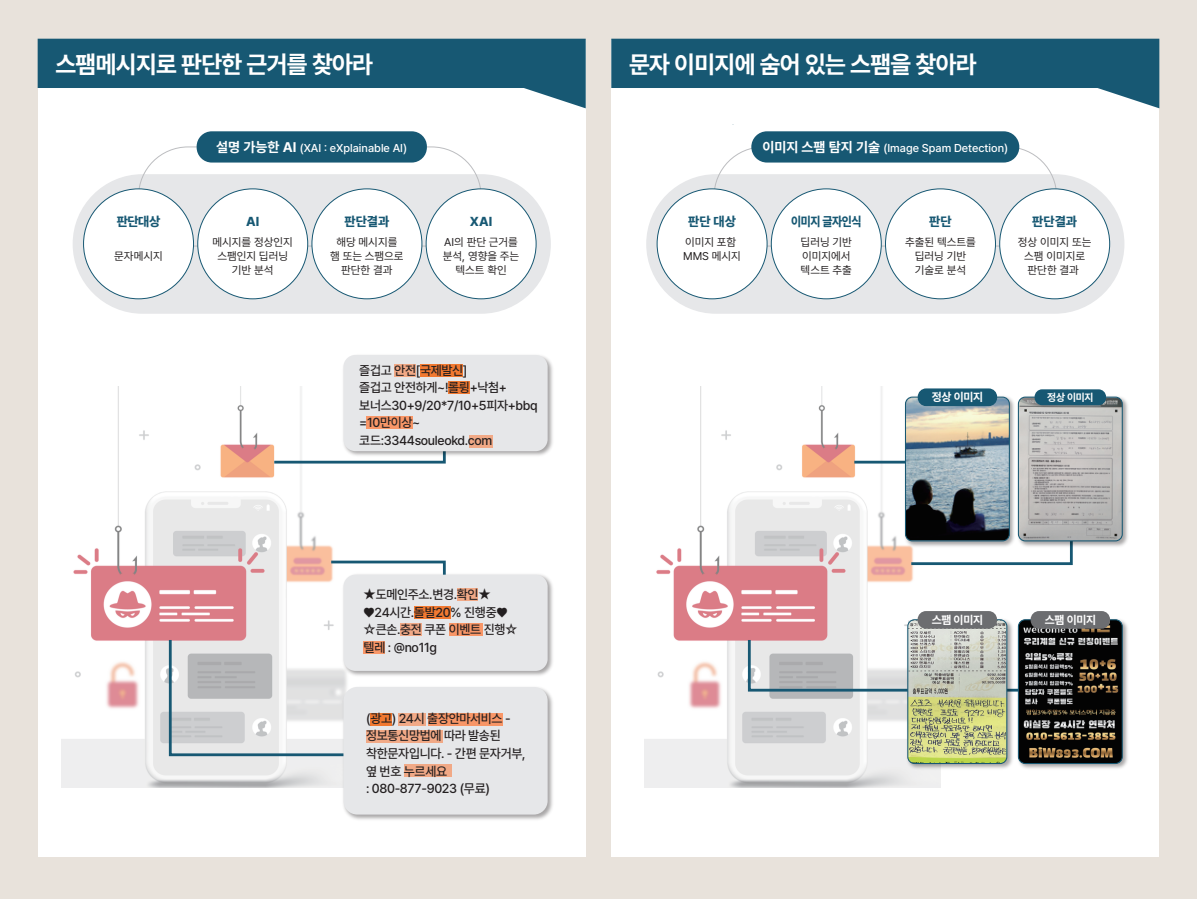
<style>
.page{position:relative;width:1197px;height:899px;background:#e8e2db}
.page>*{position:absolute;margin:0;border:0;box-sizing:border-box;transform-origin:0 0}
.t1{font:700 24.5px "Pretendard";letter-spacing:-.025em;color:#fff}
.t2{font:500 13.05px/17.6px "Pretendard";letter-spacing:-.025em;color:#231f20}
.t3{font:800 12.95px "Pretendard";color:#175873}
.t4{font:800 12.95px "Pretendard";color:#175873;scale:.9 1}
.t5{font:700 11.55px "Pretendard";letter-spacing:-.02em;color:#fff}
.t6{font:500 11.34px "Pretendard";color:#fff}
.t7{font:11.23px/14.2px "Pretendard";color:#231f20;text-align:center}
.t8{font:700 10.39px "Pretendard";color:#fff}
.s1{font-weight:700;font-size:13.89px}
</style>
<div class="page">
<div style="left:38px;top:40px;width:547px;height:816px;background:#fff"></div>
<div style="left:611px;top:40px;width:548px;height:816px;background:#fff"></div>
<svg style="left:38px;top:39px;width:547px;height:69px"></svg>
<svg style="left:611px;top:39px;width:548px;height:69px"></svg>
<img style="left:61px;top:386px;width:286px;height:401px">
<img style="left:644px;top:386px;width:296px;height:401px">
<img style="left:340px;top:574px;width:213px;height:105px">
<div style="left:343px;top:575px;width:204px;height:96px;background:#e6e7e9;border-radius:12px"></div>
<svg style="left:271px;top:448px;width:175px;height:17px"></svg>
<svg style="left:908px;top:549px;width:165px;height:17px"></svg>
<img style="left:340px;top:355px;width:213px;height:104px">
<div style="left:343px;top:355px;width:204px;height:96px;background:#e6e7e9;border-radius:12px"></div>
<svg style="left:328px;top:559px;width:119px;height:18px"></svg>
<img style="left:340px;top:684px;width:213px;height:136px">
<div style="left:343px;top:687px;width:204px;height:127px;background:#e6e7e9;border-radius:14px"></div>
<svg style="left:167px;top:637px;width:179px;height:120px"></svg>
<div style="left:73px;top:174px;width:478px;height:140px;background:#e6e7e9;border-radius:70px"></div>
<div style="left:197px;top:131px;width:230px;height:32px;background:#175873;border-radius:15px"></div>
<div style="left:84px;top:189px;width:109px;height:110px;background:#fff;border-radius:50%"></div>
<div style="left:198px;top:189px;width:110px;height:110px;background:#fff;border-radius:50%"></div>
<div style="left:312px;top:189px;width:110px;height:110px;background:#fff;border-radius:50%"></div>
<div style="left:426px;top:189px;width:110px;height:110px;background:#fff;border-radius:50%"></div>
<div style="left:646px;top:174px;width:478px;height:140px;background:#e6e7e9;border-radius:70px"></div>
<div style="left:751px;top:131px;width:268px;height:32px;background:#175873;border-radius:16px"></div>
<div style="left:657px;top:189px;width:110px;height:110px;background:#fff;border-radius:50%"></div>
<div style="left:771px;top:189px;width:110px;height:110px;background:#fff;border-radius:50%"></div>
<div style="left:885px;top:189px;width:110px;height:110px;background:#fff;border-radius:50%"></div>
<div style="left:999px;top:189px;width:110px;height:110px;background:#fff;border-radius:50%"></div>
<img style="left:1074px;top:393px;width:54px;height:154px">
<img style="left:1074px;top:397px;width:48px;height:144px">
<div style="left:1017px;top:397px;width:105px;height:144px;border:1px solid #175873;border-radius:7px"></div>
<div style="left:1034px;top:389px;width:72px;height:16px;background:#175873;border-radius:8px"></div>
<img style="left:872px;top:394px;width:202px;height:155px">
<img style="left:905px;top:397px;width:104px;height:144px">
<div style="left:905px;top:397px;width:104px;height:144px;border:1px solid #175873;border-radius:7px"></div>
<div style="left:917px;top:388px;width:80px;height:18px;background:#175873;border-radius:8px"></div>
<svg style="left:746px;top:637px;width:158px;height:56px"></svg>
<hr style="left:854px;top:461px;width:51px;height:2px;background:#175873">
<img style="left:904px;top:616px;width:224px;height:156px">
<img style="left:907px;top:620px;width:99px;height:143px">
<div style="left:907px;top:619px;width:100px;height:145px;border:1px solid #175873;border-radius:7px"></div>
<img style="left:1018px;top:620px;width:104px;height:143px">
<div style="left:1017px;top:619px;width:105px;height:145px;border:1px solid #175873;border-radius:7px"></div>
<div style="left:1030px;top:611px;width:80px;height:18px;background:#6c6d70;border-radius:8px"></div>
<div style="left:917px;top:611px;width:80px;height:18px;background:#6c6d70;border-radius:8px"></div>
<div style="left:394px;top:364px;width:21px;height:13px;background:#f1a986"></div>
<div style="left:420px;top:364px;width:43px;height:13px;background:#f17931"></div>
<div style="left:448px;top:381px;width:21px;height:13px;background:#f17931"></div>
<div style="left:367px;top:416px;width:46px;height:13px;background:#f89667"></div>
<div style="left:468px;top:435px;width:24px;height:13px;background:#f1a986"></div>
<div style="left:428px;top:712px;width:75px;height:13px;background:#f89667"></div>
<div style="left:371px;top:712px;width:21px;height:13px;background:#f17931"></div>
<div style="left:398px;top:712px;width:27px;height:13px;background:#f1a986"></div>
<div style="left:366px;top:729px;width:77px;height:13px;background:#f1a986"></div>
<div style="left:404px;top:764px;width:48px;height:13px;background:#f1a986"></div>
<div style="left:457px;top:588px;width:21px;height:13px;background:#f1a986"></div>
<div style="left:414px;top:606px;width:36px;height:13px;background:#f17931"></div>
<div style="left:400px;top:623px;width:22px;height:13px;background:#f1a986"></div>
<div style="left:449px;top:623px;width:33px;height:13px;background:#f89667"></div>
<div style="left:363px;top:641px;width:22px;height:13px;background:#f89667"></div>
<h1 class="t1" style="left:55px;top:50px;width:319px">스팸메시지로 판단한 근거를 찾아라</h1>
<h1 class="t1" style="left:629px;top:50px;width:349px">문자 이미지에 숨어 있는 스팸을 찾아라</h1>
<p class="t3" style="left:117px;top:213px;width:45px">판단대상</p>
<p class="t7" style="left:114px;top:249px;width:50px">문자메시지</p>
<p class="t6" style="left:216px;top:141px;width:192px"><span class="s1">설명 가능한 AI</span> (XAI : eXplainable AI)</p>
<p class="t3" style="left:246px;top:213px;width:15px">AI</p>
<p class="t3" style="left:344px;top:213px;width:46px">판단결과</p>
<p class="t3" style="left:470px;top:213px;width:24px">XAI</p>
<p class="t7" style="left:212px;top:235px;width:82px">메시지를 정상인지 스팸인지 딥러닝 기반 분석</p>
<p class="t7" style="left:330px;top:235px;width:75px">해당 메시지를<br>햄 또는 스팸으로 판단한 결과</p>
<p class="t7" style="left:443px;top:235px;width:78px">AI의 판단 근거를 분석, 영향을 주는 텍스트 확인</p>
<p class="t2" style="left:359px;top:361px;width:180px">즐겁고 안전[국제발신]<br>즐겁고 안전하게~!롤륑+낙첨+ 보너스30+9/20*7/10+5피자+bbq =10만이상~ 코드:3344souleokd.com</p>
<p class="t2" style="left:364px;top:586px;width:155px">★도메인주소.변경.확인★ ♥24시간.돌발20% 진행중♥ ☆큰손.충전 쿠폰 이벤트 진행☆ 텔레 : @no11g</p>
<p class="t2" style="left:366px;top:709px;width:161px">(광고) 24시 출장안마서비스 - 정보통신망법에 따라 발송된 착한문자입니다. - 간편 문자거부, 옆 번호 누르세요<br>: 080-877-9023 (무료)</p>
<p class="t6" style="left:762px;top:141px;width:247px"><span class="s1">이미지 스팸 탐지 기술</span> (Image Spam Detection)</p>
<p class="t3" style="left:688px;top:213px;width:49px">판단 대상</p>
<p class="t7" style="left:683px;top:235px;width:59px;text-align:left">이미지 포함<br>MMS 메시지</p>
<p class="t4" style="left:791px;top:213px;width:80px">이미지 글자인식</p>
<p class="t7" style="left:800px;top:235px;width:53px;text-align:left">딥러닝 기반 이미지에서 텍스트 추출</p>
<p class="t3" style="left:929px;top:213px;width:24px">판단</p>
<p class="t7" style="left:905px;top:235px;width:72px">추출된 텍스트를 딥러닝 기반 기술로 분석</p>
<p class="t3" style="left:1032px;top:213px;width:46px">판단결과</p>
<p class="t7" style="left:1018px;top:235px;width:75px">정상 이미지 또는 스팸 이미지로 판단한 결과</p>
<p class="t5" style="left:931px;top:391px;width:53px">정상 이미지</p>
<p class="t8" style="left:1047px;top:391px;width:48px">정상 이미지</p>
<p class="t5" style="left:931px;top:613px;width:53px">스팸 이미지</p>
<p class="t5" style="left:1044px;top:613px;width:53px">스팸 이미지</p>
</div>
